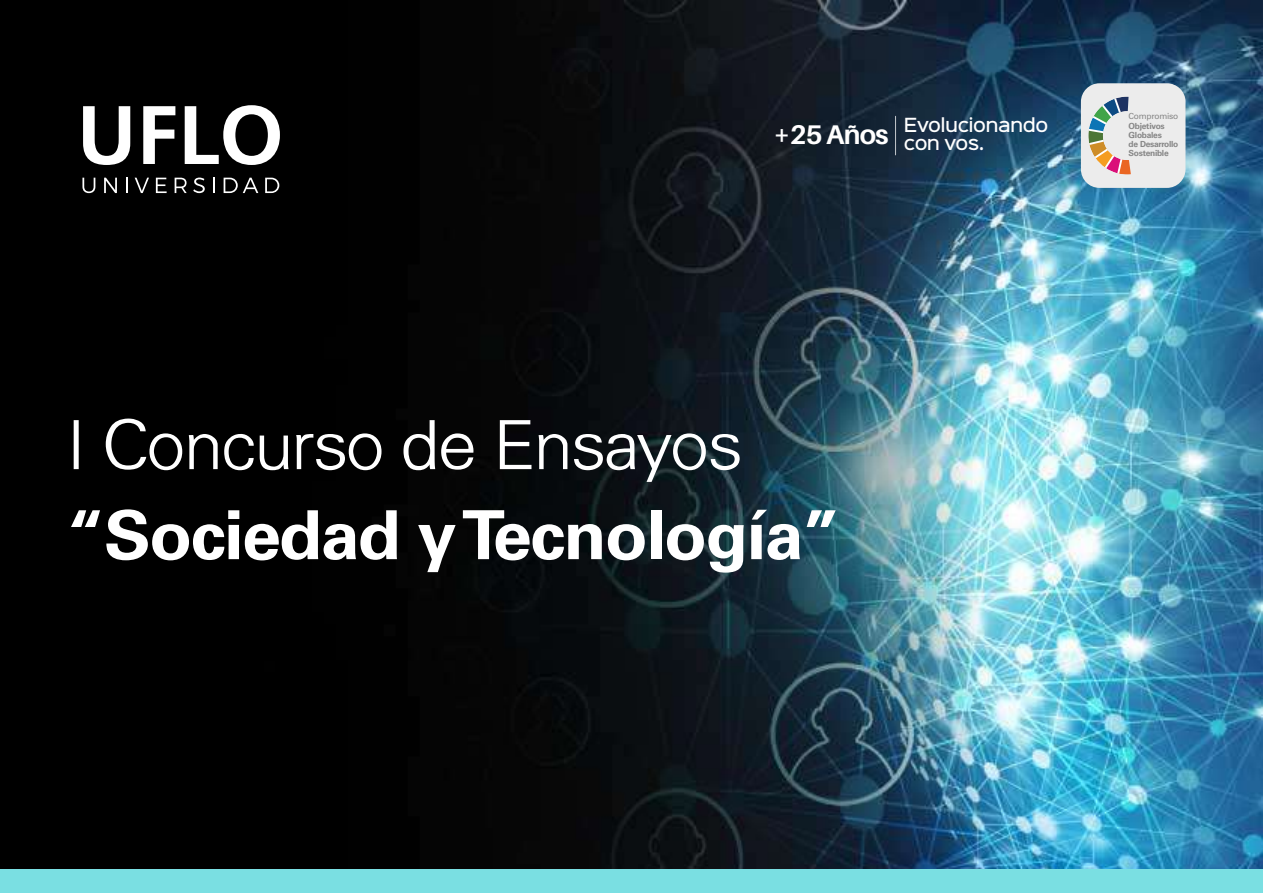
<style>
.page{position:relative;width:1263px;height:893px;background:#fff}
.page>*{position:absolute;margin:0;border:0;box-sizing:border-box;transform-origin:0 0}
.t1{font:700 67.65px "Univers LT Std";letter-spacing:-.025em;color:#fff;scale:1.04 1}
.t2{font:300 67.65px "Univers";letter-spacing:-.025em;color:#fff;scale:1.04 1}
.t3{font:700 27px "Aileron";letter-spacing:-.03em;color:#fff}
.t4{font:500 17.55px "Sinkin Sans 500";letter-spacing:-.03em;color:#fff}
.t5{font:700 8.4px/9.3px "Univers LT Std";letter-spacing:-.03em;color:#868686}
.t6{font:8.4px "Univers LT Std";letter-spacing:-.03em;color:#868686}
</style>
<div class="page">
<img style="left:0;top:0;width:1263px;height:869px">
<svg style="left:83px;top:105px;width:197px;height:60px"></svg>
<svg style="left:82px;top:178px;width:13px;height:15px"></svg>
<svg style="left:104px;top:178px;width:13px;height:15px"></svg>
<svg style="left:126px;top:178px;width:2px;height:15px"></svg>
<svg style="left:135px;top:178px;width:14px;height:15px"></svg>
<svg style="left:156px;top:178px;width:11px;height:15px"></svg>
<svg style="left:175px;top:178px;width:12px;height:15px"></svg>
<svg style="left:193px;top:178px;width:12px;height:15px"></svg>
<svg style="left:213px;top:178px;width:2px;height:15px"></svg>
<svg style="left:224px;top:178px;width:34px;height:15px"></svg>
<svg style="left:265px;top:178px;width:14px;height:15px"></svg>
<hr style="left:895px;top:116px;width:1px;height:39px;background:#fff">
<div style="left:0;top:869px;width:1263px;height:24px;background:#7adfe2"></div>
<div style="left:1081px;top:83px;width:104px;height:105px;background:#ececec;border-radius:19px"></div>
<svg style="left:1088px;top:97px;width:43px;height:78px"></svg>
<h3 class="t4" style="left:904px;top:110px;width:146px">Evolucionando</h3>
<h2 class="t3" style="left:774px;top:119px;width:212px">+25 Años <sub>con</sub> <sub>vos.</sub></h2>
<p class="t6" style="left:1128px;top:111px;width:51px">Compromiso</p>
<p class="t5" style="left:1128px;top:121px;width:51px">Objetivos<br>Globales<br>de Desarrollo<br>Sostenible</p>
<h1 class="t2" style="left:66px;top:404px;width:651px">I Concurso de Ensayos</h1>
<h1 class="t1" style="left:66px;top:496px;width:746px">“Sociedad y Tecnología”</h1>
</div>
